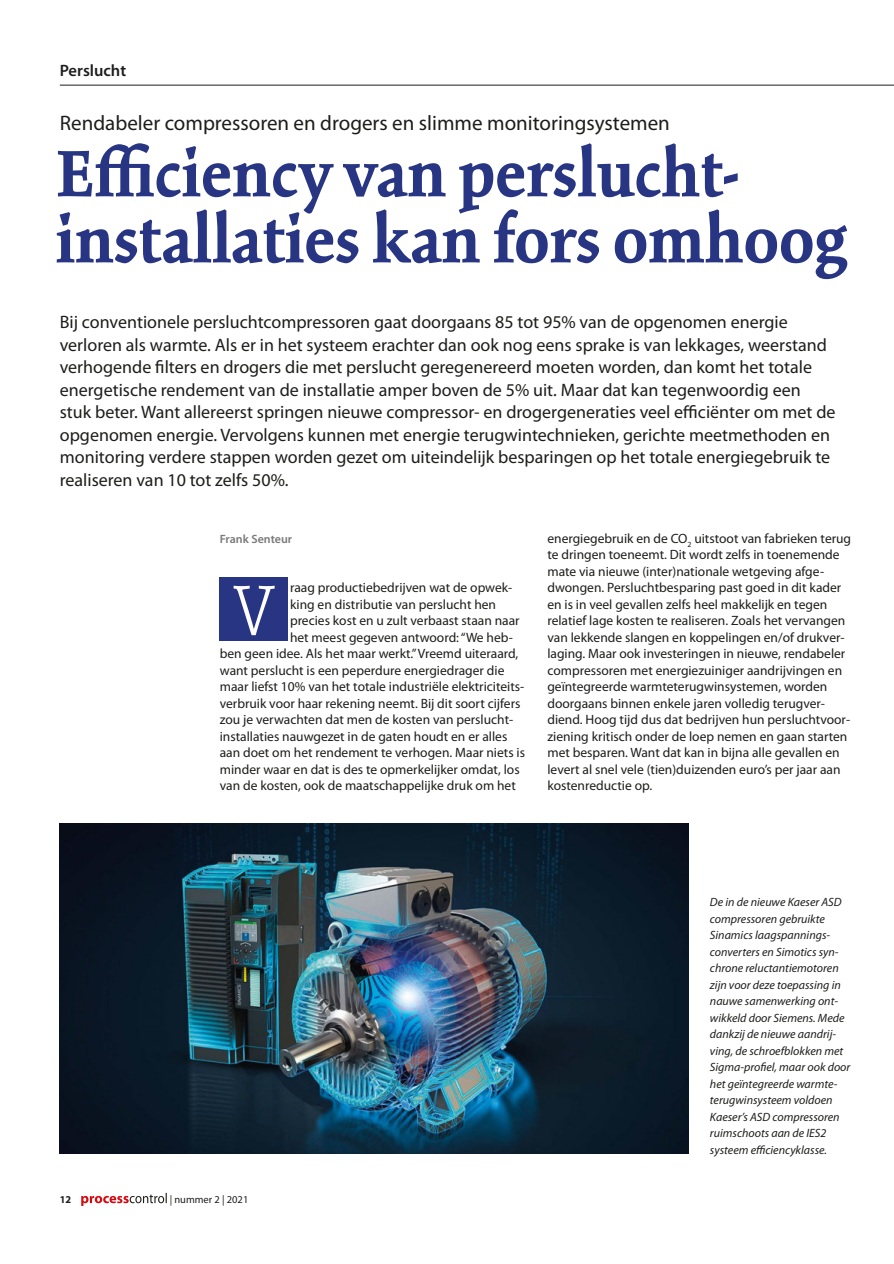
<style>
.page{position:relative;width:894px;height:1264px;background:#fff}
.page>*{position:absolute;margin:0;border:0;box-sizing:border-box;transform-origin:0 0}
.t1{font:300 78px "Kinesis Std";color:#fff;scale:.9 1}
.t2{font:700 72px/66px "Kinesis Std";color:#283583}
.t3{font:21px "Myriad Pro";color:#1d1d1b}
.t4{font:18px/22.5px "Myriad Pro";color:#1d1d1b}
.t5{font:600 16.5px "Myriad Pro";color:#1d1d1b}
.t6{font:13.5px/16.5px "Myriad Pro";color:#1d1d1b}
.t7{font:italic 12px/16.5px "Myriad Pro";color:#1d1d1b}
.t8{font:600 12px "Myriad Pro";color:#797979}
.t9{font:10.5px "Myriad Pro";color:#1d1d1b}
.t10{font:700 10.5px "Myriad Pro";color:#1d1d1b}
</style>
<div class="page">
<div style="left:220px;top:577px;width:68px;height:64px;background:#283583"></div>
<img style="left:60px;top:823px;width:628px;height:330px">
<hr style="left:60px;top:85px;width:833px;height:1px;background:#1d1d1b">
<svg style="left:81px;top:1192px;width:86px;height:13px"></svg>
<p class="t5" style="left:60px;top:62px;width:68px">Perslucht</p>
<h3 class="t3" style="left:60px;top:112px;width:611px">Rendabeler compressoren en drogers en slimme monitoringsystemen</h3>
<h2 class="t2" style="left:56px;top:140px;width:792px">Efficiency van perslucht&shy;installaties kan fors omhoog</h2>
<p class="t4" style="left:60px;top:311px;width:777px">Bij conventionele persluchtcompressoren gaat doorgaans 85 tot 95% van de opgenomen energie verloren als warmte. Als er in het systeem erachter dan ook nog eens sprake is van lekkages, weerstand verhogende filters en drogers die met perslucht geregenereerd moeten worden, dan komt het totale energetische rendement van de installatie amper boven de 5% uit. Maar dat kan tegenwoordig een stuk beter. Want allereerst springen nieuwe compressor- en drogergeneraties veel efficiënter om met de opgenomen energie. Vervolgens kunnen met energie terugwintechnieken, gerichte meetmethoden en monitoring verdere stappen worden gezet om uiteindelijk besparingen op het totale energiegebruik te realiseren van 10 tot zelfs 50%.</p>
<p class="t8" style="left:220px;top:532px;width:74px">Frank Senteur</p>
<p class="t6" style="left:547px;top:530px;width:305px">energiegebruik en de CO<sub>2</sub> uitstoot van fabrieken terug te dringen toeneemt. Dit wordt zelfs in toenemende mate via nieuwe (inter)nationale wetgeving afge&shy;dwongen. Persluchtbesparing past goed in dit kader en is in veel gevallen zelfs heel makkelijk en tegen relatief lage kosten te realiseren. Zoals het vervangen van lekkende slangen en koppelingen en/of drukver&shy;laging. Maar ook investeringen in nieuwe, rendabeler compressoren met energiezuiniger aandrijvingen en geïntegreerde warmteterugwinsystemen, worden doorgaans binnen enkele jaren volledig terugver&shy;diend. Hoog tijd dus dat bedrijven hun persluchtvoor&shy;ziening kritisch onder de loep nemen en gaan starten met besparen. Want dat kan in bijna alle gevallen en levert al snel vele (tien)duizenden euro’s per jaar aan kostenreductie op.</p>
<p class="t6" style="left:290px;top:580px;width:224px">raag productiebedrijven wat de opwek-</p>
<p class="t6" style="left:290px;top:596px;width:208px">king en distributie van perslucht hen</p>
<p class="t6" style="left:290px;top:613px;width:231px">precies kost en u zult verbaast staan naar</p>
<p class="t6" style="left:290px;top:629px;width:224px">het meest gegeven antwoord: “We heb-</p>
<p class="t6" style="left:220px;top:646px;width:300px">ben geen idee. Als het maar werkt.” Vreemd uiteraard,</p>
<p class="t6" style="left:220px;top:662px;width:286px">want perslucht is een peperdure energiedrager die</p>
<p class="t6" style="left:220px;top:679px;width:306px">maar liefst 10% van het totale industriële elektriciteits-</p>
<p class="t6" style="left:220px;top:695px;width:302px">verbruik voor haar rekening neemt. Bij dit soort cijfers</p>
<p class="t6" style="left:220px;top:712px;width:295px">zou je verwachten dat men de kosten van perslucht-</p>
<p class="t6" style="left:220px;top:728px;width:289px">installaties nauwgezet in de gaten houdt en er alles</p>
<p class="t6" style="left:220px;top:744px;width:307px">aan doet om het rendement te verhogen. Maar niets is</p>
<p class="t6" style="left:220px;top:761px;width:301px">minder waar en dat is des te opmerkelijker omdat, los</p>
<p class="t6" style="left:220px;top:777px;width:297px">van de kosten, ook de maatschappelijke druk om het</p>
<h1 class="t1" style="left:233px;top:566px;width:48px">V</h1>
<p class="t10" style="left:60px;top:1193px;width:13px">12</p>
<p class="t9" style="left:170px;top:1193px;width:80px">| nummer 2 | 2021</p>
<p class="t7" style="left:709px;top:894px;width:142px">De in de nieuwe Kaeser ASD compressoren gebruikte<br>Sinamics laagspannings&shy;converters en Simotics syn&shy;chrone reluctantiemotoren zijn voor deze toepassing in nauwe samenwerking ont&shy;wikkeld door Siemens. Mede dankzij de nieuwe aandrij&shy;ving, de schroefblokken met<br>Sigma-profiel, maar ook door het geïntegreerde warmte&shy;terugwinsysteem voldoen<br>Kaeser’s ASD compressoren ruimschoots aan de IES2 systeem efficiencyklasse.</p>
</div>
